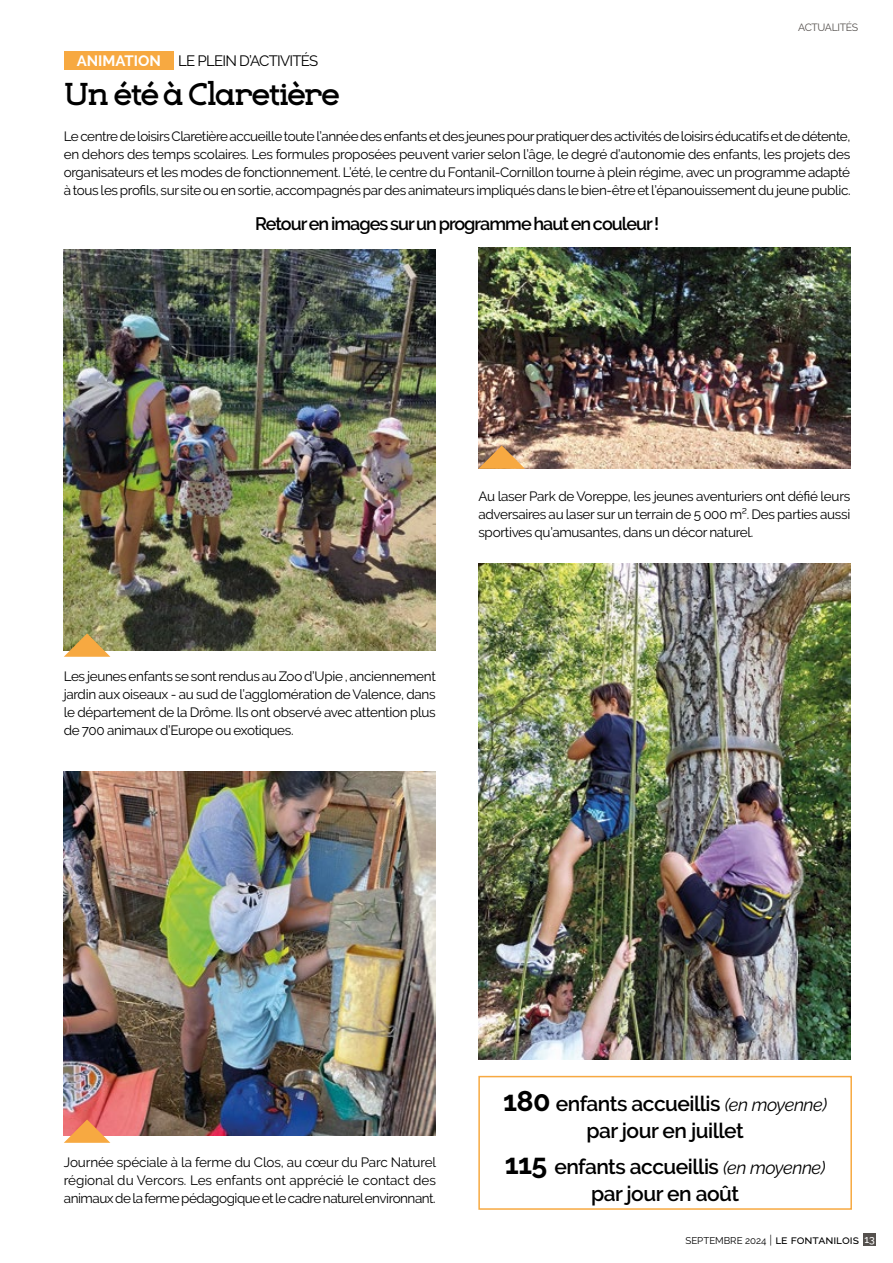
<style>
.page{position:relative;width:893px;height:1263px;background:#fff}
.page>*{position:absolute;margin:0;border:0;box-sizing:border-box;transform-origin:0 0}
.t1{font:700 33px "Eligible";letter-spacing:-.06em;color:#000}
.t2{font:600 21px/27px "Raleway";letter-spacing:-.025em;color:#000;text-align:center}
.t3{font:600 18px "Raleway";letter-spacing:-.05em;color:#000}
.t4{font:15px "Raleway";letter-spacing:-.05em;color:#000}
.t5{font:13.5px/18px "Raleway";letter-spacing:-.025em;color:#000;text-align:justify}
.t6{font:10.5px "Raleway";letter-spacing:-.03em;color:#55514e}
.t7{font:9.75px "Raleway";color:#000}
.s1{font-weight:700;color:#fff}
.s2{font-weight:700;font-size:28.5px}
.s3{font-weight:400;font-style:italic;font-size:18px}
.s4{font-weight:300;font-size:12px}
.s5{font-weight:500;font-size:12px}
.s6{font-weight:500;font-size:10.5px;color:#fff}
</style>
<div class="page">
<div style="left:863px;top:1233px;width:13px;height:12px;background:#55514e"></div>
<div style="left:64px;top:51px;width:110px;height:18px;background:#f7a941"></div>
<img style="left:64px;top:249px;width:372px;height:402px">
<img style="left:478px;top:247px;width:372px;height:222px">
<img style="left:64px;top:771px;width:372px;height:364px">
<img style="left:478px;top:563px;width:372px;height:496px">
<svg style="left:478px;top:445px;width:47px;height:24px"></svg>
<svg style="left:64px;top:1119px;width:46px;height:24px"></svg>
<svg style="left:64px;top:633px;width:46px;height:24px"></svg>
<div style="left:478px;top:1076px;width:374px;height:134px;border:2px solid #f7a941"></div>
<p class="t4" style="left:77px;top:52px;width:243px"><span class="s1">ANIMATION</span> LE PLEIN D’ACTIVITÉS</p>
<h1 class="t1" style="left:64px;top:64px;width:277px">Un été à Claretière</h1>
<p class="t6" style="left:798px;top:21px;width:61px">ACTUALITÉS</p>
<p class="t5" style="left:64px;top:127px;width:788px">Le centre de loisirs Claretière accueille toute l’année des enfants et des jeunes pour pratiquer des activités de loisirs éducatifs et de détente, en dehors des temps scolaires. Les formules proposées peuvent varier selon l’âge, le degré d’autonomie des enfants, les projets des organisateurs et les modes de fonctionnement. L’été, le centre du Fontanil-Cornillon tourne à plein régime, avec un programme adapté à tous les profils, sur site ou en sortie, accompagnés par des animateurs impliqués dans le bien-être et l’épanouissement du jeune public.</p>
<h3 class="t3" style="left:255px;top:213px;width:406px">Retour en images sur un programme haut en couleur !</h3>
<p class="t5" style="left:478px;top:487px;width:374px">Au laser Park de Voreppe, les jeunes aventuriers ont défié leurs adversaires au laser sur un terrain de 5 000 m². Des parties aussi sportives qu’amusantes, dans un décor naturel.</p>
<p class="t5" style="left:64px;top:667px;width:374px">Les jeunes enfants se sont rendus au Zoo d’Upie , anciennement jardin aux oiseaux - au sud de l’agglomération de Valence, dans le département de la Drôme. Ils ont observé avec attention plus de 700 animaux d’Europe ou exotiques.</p>
<p class="t5" style="left:64px;top:1153px;width:374px">Journée spéciale à la ferme du Clos, au cœur du Parc Naturel régional du Vercors. Les enfants ont apprécié le contact des animaux de la ferme pédagogique et le cadre naturel environnant.</p>
<h2 class="t2" style="left:503px;top:1090px;width:325px"><span class="s2">180</span> enfants accueillis <span class="s3">(en moyenne) </span>par jour en juillet</h2>
<h2 class="t2" style="left:505px;top:1153px;width:322px"><span class="s2">115</span> enfants accueillis <span class="s3">(en moyenne) </span>par jour en août</h2>
<p class="t7" style="left:685px;top:1235px;width:191px">SEPTEMBRE 2024 <span class="s4">|</span> <span class="s5">le fontanilois</span> <span class="s6">13</span></p>
</div>
